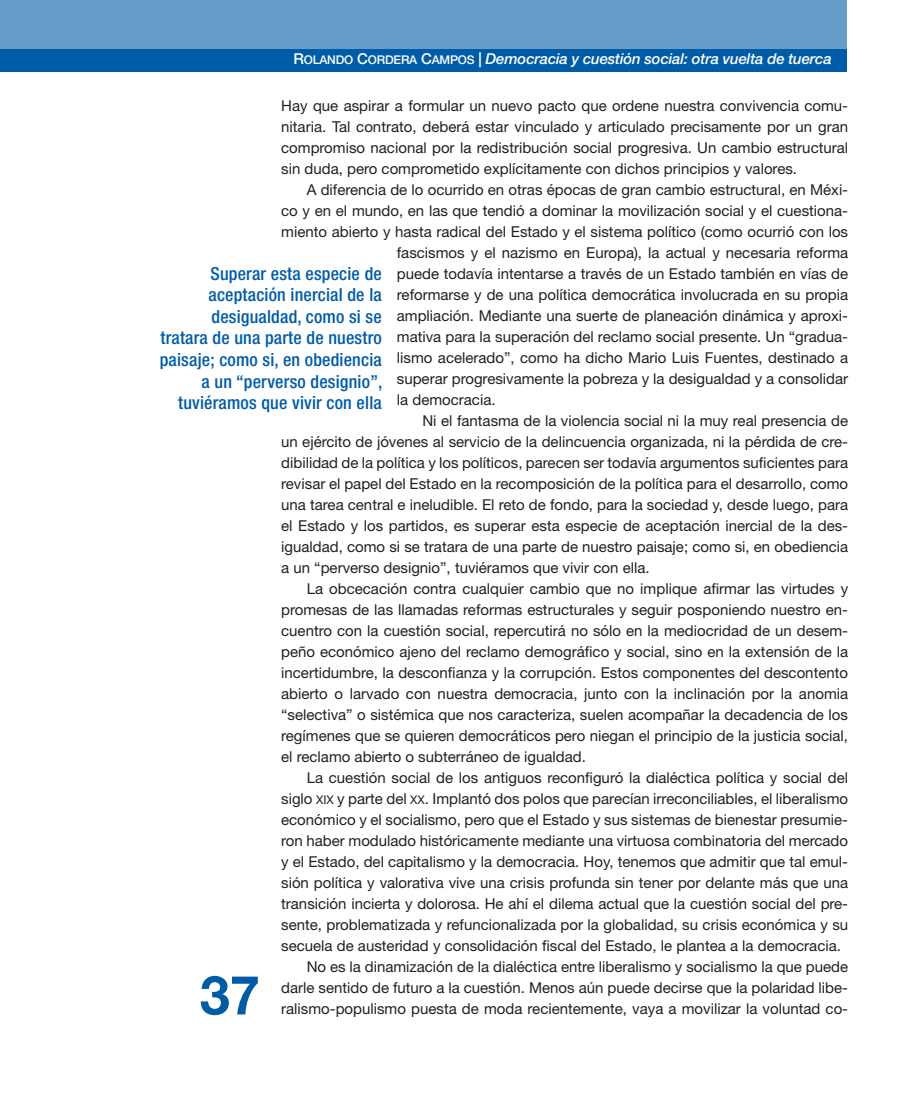
<style>
.page{position:relative;width:912px;height:1106px;background:#fff}
.page>*{position:absolute;margin:0;border:0;box-sizing:border-box;transform-origin:0 0}
.t1{font:700 54px "Helvetica Neue LT Std";color:#005ca7}
.Inicio_texto{font:500 condensed 18px/21.6px "Helvetica Neue LT Std";letter-spacing:.01em;color:#005ca7;text-align:right}
.cuerpo_texto{font:15px/21px "Helvetica Neue LT Std";color:#231f20;text-align:justify}
.Inicio_texto-2{font:15px/21px "Helvetica Neue LT Std";color:#231f20;text-align:justify}
.t2{font:italic 500 15px "Helvetica Neue LT Std";letter-spacing:-.01em;color:#fff}
.s1{font-family:"Helvetica Neue LT Std Md SC800";font-weight:400;font-style:normal}
.s2{font-family:"Helvetica Neue LT Std Md SC800";font-weight:400;font-style:normal;font-size:12px}
.s3{font-family:"Helvetica Neue LT Std Roman SC800";font-size:12px}
</style>
<div class="page">
<div style="left:0;top:0;width:846px;height:49px;background:#669dca"></div>
<div style="left:0;top:49px;width:846px;height:22px;background:#005ca7"></div>
<p class="t2" style="left:293px;top:49px;width:539px"><span class="s1">R</span><span class="s2">OLANDO</span> <span class="s1">C</span><span class="s2">ORDERA</span> <span class="s1">C</span><span class="s2">AMPOS</span> | Democracia y cuestión social: otra vuelta de tuerca</p>
<p class="Inicio_texto-2" style="left:281px;top:95px;width:568px">Hay que aspirar a formular un nuevo pacto que ordene nuestra convivencia comu&shy;nitaria. Tal contrato, deberá estar vinculado y articulado precisamente por un gran compromiso nacional por la redistribución social progresiva. Un cambio estructural sin duda, pero comprometido explícitamente con dichos principios y valores.</p>
<p class="cuerpo_texto" style="left:306px;top:179px;width:542px">A diferencia de lo ocurrido en otras épocas de gran cambio estructural, en Méxi-</p>
<p class="cuerpo_texto" style="left:281px;top:200px;width:568px">co y en el mundo, en las que tendió a dominar la movilización social y el cuestiona-</p>
<p class="cuerpo_texto" style="left:281px;top:221px;width:568px">miento abierto y hasta radical del Estado y el sistema político (como ocurrió con los</p>
<p class="cuerpo_texto" style="left:396px;top:242px;width:452px">fascismos y el nazismo en Europa), la actual y necesaria reforma</p>
<p class="cuerpo_texto" style="left:396px;top:263px;width:452px">puede todavía intentarse a través de un Estado también en vías de</p>
<p class="cuerpo_texto" style="left:396px;top:284px;width:452px">reformarse y de una política democrática involucrada en su propia</p>
<p class="cuerpo_texto" style="left:396px;top:305px;width:452px">ampliación. Mediante una suerte de planeación dinámica y aproxi-</p>
<p class="cuerpo_texto" style="left:396px;top:326px;width:452px">mativa para la superación del reclamo social presente. Un “gradua-</p>
<p class="cuerpo_texto" style="left:396px;top:347px;width:452px">lismo acelerado”, como ha dicho Mario Luis Fuentes, destinado a</p>
<p class="cuerpo_texto" style="left:396px;top:368px;width:452px">superar progresivamente la pobreza y la desigualdad y a consolidar</p>
<p class="cuerpo_texto" style="left:396px;top:389px;width:100px">la democracia.</p>
<p class="cuerpo_texto" style="left:281px;top:410px;width:568px;text-indent:141px">Ni el fantasma de la violencia social ni la muy real presencia de un ejército de jóvenes al servicio de la delincuencia organizada, ni la pérdida de cre&shy;dibilidad de la política y los políticos, parecen ser todavía argumentos suficientes para revisar el papel del Estado en la recomposición de la política para el desarrollo, como una tarea central e ineludible. El reto de fondo, para la sociedad y, desde luego, para el Estado y los partidos, es superar esta especie de aceptación inercial de la des&shy;igualdad, como si se tratara de una parte de nuestro paisaje; como si, en obediencia a un “perverso designio”, tuviéramos que vivir con ella.</p>
<p class="cuerpo_texto" style="left:281px;top:578px;width:568px;text-indent:26px">La obcecación contra cualquier cambio que no implique afirmar las virtudes y promesas de las llamadas reformas estructurales y seguir posponiendo nuestro en&shy;cuentro con la cuestión social, repercutirá no sólo en la mediocridad de un desem&shy;peño económico ajeno del reclamo demográfico y social, sino en la extensión de la incertidumbre, la desconfianza y la corrupción. Estos componentes del descontento abierto o larvado con nuestra democracia, junto con la inclinación por la anomia “selectiva” o sistémica que nos caracteriza, suelen acompañar la decadencia de los regímenes que se quieren democráticos pero niegan el principio de la justicia social, el reclamo abierto o subterráneo de igualdad.</p>
<p class="cuerpo_texto" style="left:281px;top:767px;width:568px;text-indent:26px">La cuestión social de los antiguos reconfiguró la dialéctica política y social del siglo <span class="s3">XIX</span> y parte del <span class="s3">XX</span>. Implantó dos polos que parecían irreconciliables, el liberalismo económico y el socialismo, pero que el Estado y sus sistemas de bienestar presumie&shy;ron haber modulado históricamente mediante una virtuosa combinatoria del mercado y el Estado, del capitalismo y la democracia. Hoy, tenemos que admitir que tal emul&shy;sión política y valorativa vive una crisis profunda sin tener por delante más que una transición incierta y dolorosa. He ahí el dilema actual que la cuestión social del pre&shy;sente, problematizada y refuncionalizada por la globalidad, su crisis económica y su secuela de austeridad y consolidación fiscal del Estado, le plantea a la democracia.</p>
<p class="cuerpo_texto" style="left:281px;top:956px;width:568px;text-indent:26px">No es la dinamización de la dialéctica entre liberalismo y socialismo la que puede darle sentido de futuro a la cuestión. Menos aún puede decirse que la polaridad libe&shy;ralismo-populismo puesta de moda recientemente, vaya a movilizar la voluntad co-</p>
<p class="Inicio_texto" style="left:160px;top:262px;width:224px">Superar esta especie de aceptación inercial de la desigualdad, como si se<br>tratara de una parte de nuestro paisaje; como si, en obediencia a un “perverso designio”, tuviéramos que vivir con ella</p>
<h1 class="t1" style="left:200px;top:961px;width:62px">37</h1>
</div>
